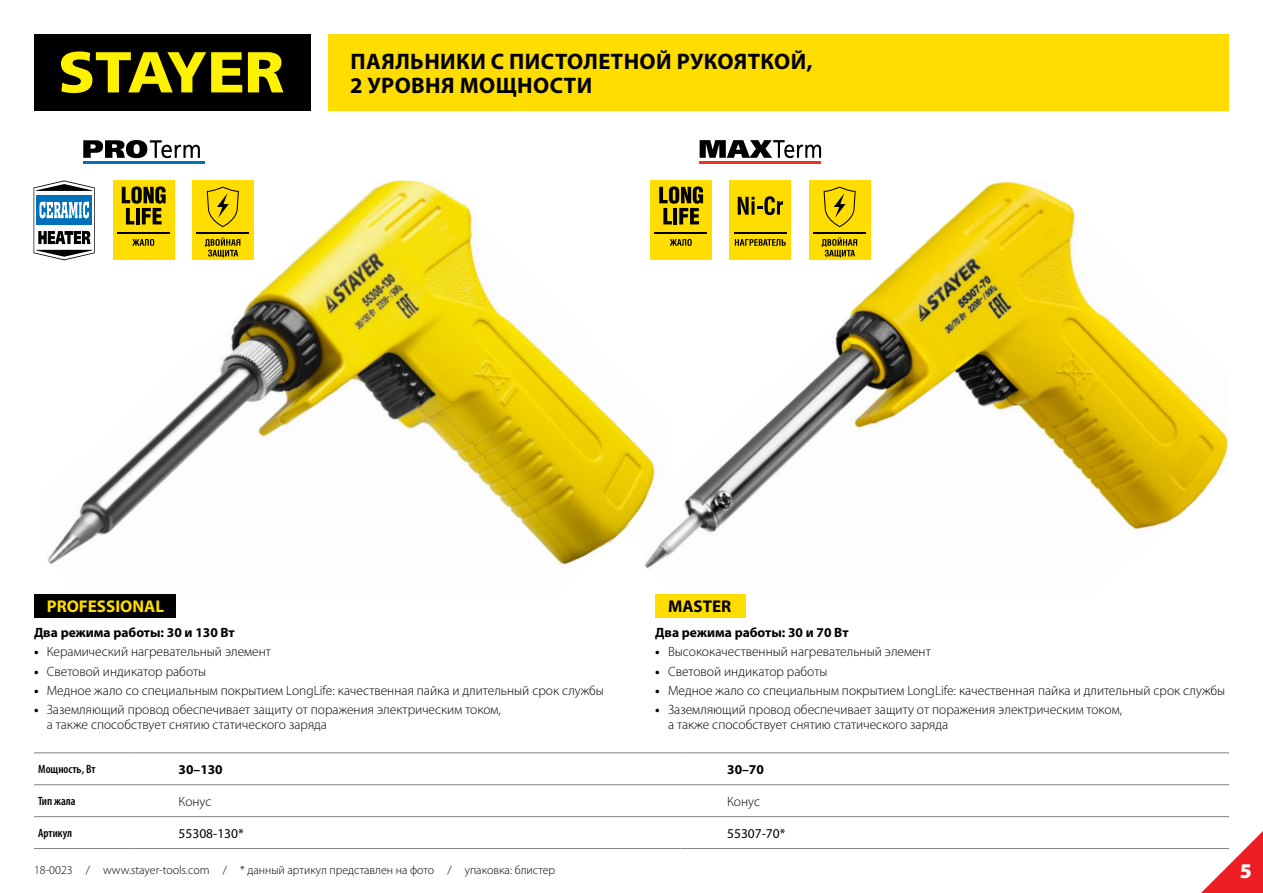
<style>
.page{position:relative;width:1263px;height:893px;background:#fff}
.page>*{position:absolute;margin:0;border:0;box-sizing:border-box;transform-origin:0 0}
.t1{font:700 22.5px/24px "Myriad Pro";letter-spacing:.02em;color:#000}
.t2{font:900 21px "Myriad Pro";color:#fff}
.t3{font:700 17.1px "Myriad Pro";color:#fd0}
.t4{font:700 17.1px "Myriad Pro";color:#000}
.t5{font:300 13.5px/15px "Myriad Pro";color:#000}
.t6{font:700 13.5px "Myriad Pro";color:#000}
.t7{font:13.5px "Myriad Pro";color:#000}
.t8{font:300 12px "Myriad Pro";color:#000}
.t9{font:600 condensed 12px "Myriad Pro";color:#000}
.s1{font-weight:700}
</style>
<div class="page">
<img style="left:47px;top:180px;width:595px;height:385px">
<img style="left:642px;top:180px;width:586px;height:389px">
<div style="left:730px;top:180px;width:61px;height:80px;background:#fd0"></div>
<svg style="left:738px;top:196px;width:45px;height:19px"></svg>
<svg style="left:735px;top:239px;width:51px;height:7px"></svg>
<hr style="left:734px;top:233px;width:52px;height:1px;background:#000">
<svg style="left:700px;top:140px;width:121px;height:18px"></svg>
<hr style="left:699px;top:162px;width:122px;height:2px;background:#ee3124">
<hr style="left:34px;top:753px;width:98px;height:1px;background:#808285">
<hr style="left:132px;top:753px;width:548px;height:1px;background:#808285">
<hr style="left:680px;top:753px;width:549px;height:1px;background:#808285">
<hr style="left:34px;top:784px;width:98px;height:1px;background:#808285">
<hr style="left:34px;top:816px;width:98px;height:1px;background:#808285">
<hr style="left:34px;top:848px;width:98px;height:1px;background:#808285">
<hr style="left:132px;top:784px;width:548px;height:1px;background:#808285">
<hr style="left:680px;top:784px;width:549px;height:1px;background:#808285">
<hr style="left:132px;top:816px;width:548px;height:1px;background:#808285">
<hr style="left:680px;top:816px;width:549px;height:1px;background:#808285">
<hr style="left:132px;top:848px;width:548px;height:1px;background:#808285">
<hr style="left:680px;top:848px;width:549px;height:1px;background:#808285">
<svg style="left:1201px;top:831px;width:62px;height:62px"></svg>
<div style="left:328px;top:34px;width:901px;height:77px;background:#fd0"></div>
<div style="left:34px;top:34px;width:276px;height:77px;background:#000"></div>
<svg style="left:61px;top:51px;width:181px;height:42px"></svg>
<svg style="left:248px;top:52px;width:35px;height:40px"></svg>
<div style="left:650px;top:180px;width:62px;height:80px;background:#fd0"></div>
<svg style="left:670px;top:239px;width:22px;height:7px"></svg>
<hr style="left:655px;top:233px;width:52px;height:1px;background:#000">
<svg style="left:659px;top:186px;width:44px;height:38px"></svg>
<div style="left:809px;top:180px;width:61px;height:80px;background:#fd0"></div>
<svg style="left:823px;top:187px;width:33px;height:40px"></svg>
<svg style="left:822px;top:237px;width:35px;height:20px"></svg>
<hr style="left:813px;top:233px;width:53px;height:1px;background:#000">
<div style="left:655px;top:594px;width:91px;height:24px;background:#fd0"></div>
<div style="left:34px;top:594px;width:142px;height:24px;background:#000"></div>
<svg style="left:83px;top:140px;width:117px;height:18px"></svg>
<hr style="left:83px;top:162px;width:121px;height:2px;background:#0072bc">
<div style="left:113px;top:180px;width:61px;height:80px;background:#fd0"></div>
<svg style="left:132px;top:239px;width:22px;height:7px"></svg>
<hr style="left:117px;top:233px;width:53px;height:1px;background:#000">
<svg style="left:122px;top:186px;width:44px;height:38px"></svg>
<div style="left:192px;top:180px;width:61px;height:80px;background:#fd0"></div>
<svg style="left:207px;top:187px;width:32px;height:40px"></svg>
<svg style="left:205px;top:237px;width:35px;height:20px"></svg>
<hr style="left:197px;top:233px;width:52px;height:1px;background:#000">
<svg style="left:33px;top:180px;width:63px;height:82px"></svg>
<h1 class="t1" style="left:350px;top:48px;width:464px">ПАЯЛЬНИКИ С ПИСТОЛЕТНОЙ РУКОЯТКОЙ,<br>2 УРОВНЯ МОЩНОСТИ</h1>
<p class="t3" style="left:47px;top:595px;width:119px">PROFESSIONAL</p>
<p class="t4" style="left:668px;top:595px;width:65px">MASTER</p>
<p class="t6" style="left:34px;top:624px;width:202px">Два режима работы: 30 и 130 Вт</p>
<p class="t5" style="left:34px;top:644px;width:239px"><span class="s1">•</span> Керамический нагревательный элемент</p>
<p class="t5" style="left:34px;top:663px;width:174px"><span class="s1">•</span> Световой индикатор работы</p>
<p class="t5" style="left:34px;top:683px;width:571px"><span class="s1">•</span> Медное жало со специальным покрытием LongLife: качественная пайка и длительный срок службы</p>
<p class="t5" style="left:47px;top:702px;width:455px;text-indent:-13px"><span class="s1">•</span> Заземляющий провод обеспечивает защиту от поражения электрическим током, а также способствует снятию статического заряда</p>
<p class="t6" style="left:655px;top:624px;width:195px">Два режима работы: 30 и 70 Вт</p>
<p class="t5" style="left:655px;top:644px;width:277px"><span class="s1">•</span> Высококачественный нагревательный элемент</p>
<p class="t5" style="left:655px;top:663px;width:174px"><span class="s1">•</span> Световой индикатор работы</p>
<p class="t5" style="left:655px;top:683px;width:571px"><span class="s1">•</span> Медное жало со специальным покрытием LongLife: качественная пайка и длительный срок службы</p>
<p class="t5" style="left:668px;top:702px;width:455px;text-indent:-13px"><span class="s1">•</span> Заземляющий провод обеспечивает защиту от поражения электрическим током, а также способствует снятию статического заряда</p>
<p class="t9" style="left:38px;top:763px;width:59px">Мощность, Вт</p>
<p class="t6" style="left:179px;top:760px;width:46px">30–130</p>
<p class="t6" style="left:727px;top:760px;width:38px">30–70</p>
<p class="t9" style="left:38px;top:795px;width:39px">Тип жала</p>
<p class="t5" style="left:179px;top:794px;width:34px">Конус</p>
<p class="t5" style="left:727px;top:794px;width:34px">Конус</p>
<p class="t9" style="left:38px;top:826px;width:35px">Артикул</p>
<p class="t7" style="left:179px;top:825px;width:67px">55308-130*</p>
<p class="t7" style="left:727px;top:825px;width:60px">55307-70*</p>
<p class="t8" style="left:34px;top:862px;width:523px">18-0023 / www.stayer-tools.com / * данный артикул представлен на фото / упаковка: блистер</p>
<h2 class="t2" style="left:1240px;top:856px;width:14px">5</h2>
</div>
